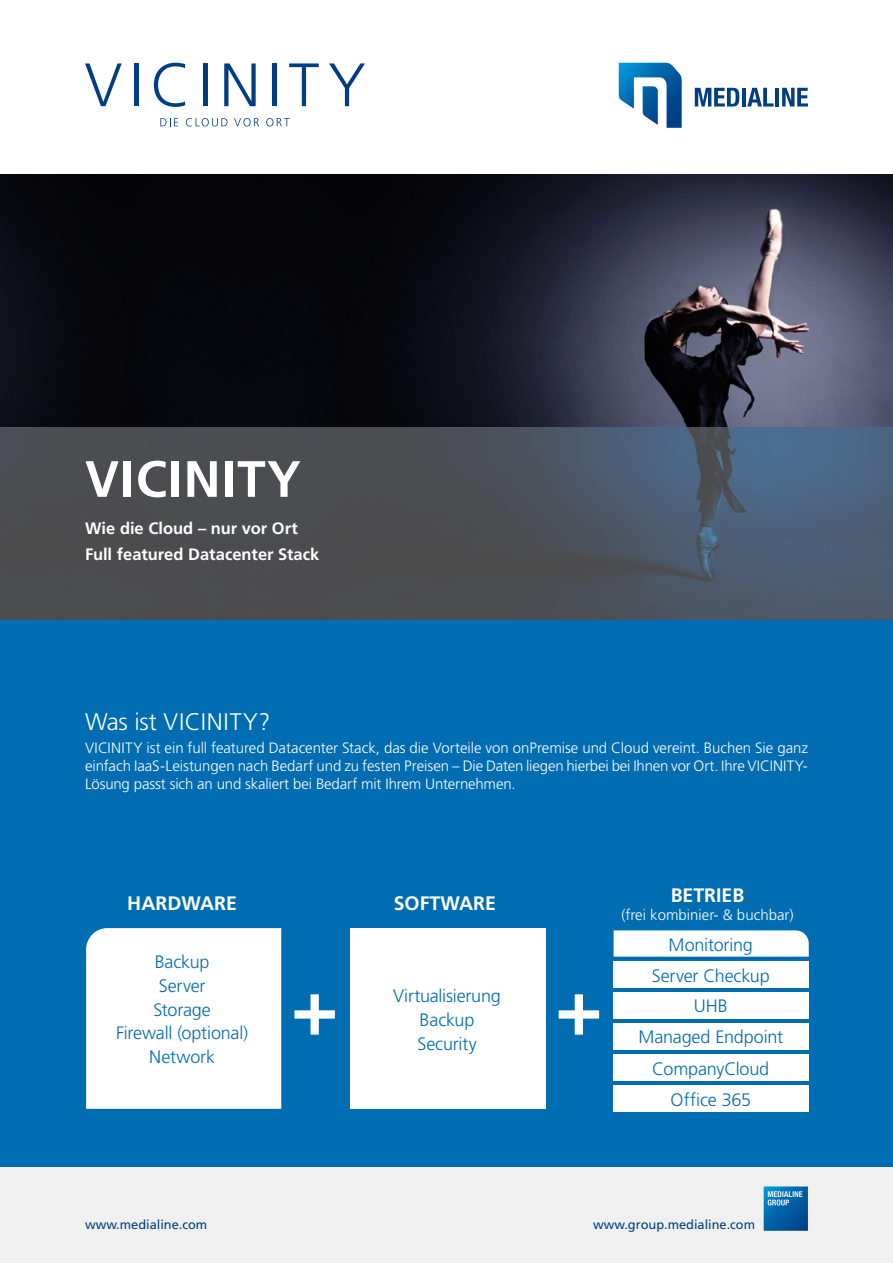
<style>
.page{position:relative;width:893px;height:1263px;background:#fff}
.page>*{position:absolute;margin:0;border:0;box-sizing:border-box;transform-origin:0 0}
.t1{font:700 51px "Frutiger LT Pro";letter-spacing:.025em;color:#fff}
.t2{font:300 24px "Frutiger LT Pro";letter-spacing:.025em;color:#fff}
.t3{font:700 19.5px "Frutiger LT Pro";color:#fff}
.t4{font:300 18px/23.7px "Frutiger LT Pro";letter-spacing:-.01em;color:#006cb1;text-align:center}
.t5{font:700 16.5px/26px "Frutiger LT Pro";color:#fff}
.t6{font:300 15px/18px "Frutiger LT Pro";letter-spacing:-.01em;color:#fff;text-align:justify}
.t7{font:12.75px "Frutiger LT Pro";color:#013d85}
</style>
<div class="page">
<div style="left:0;top:1167px;width:893px;height:96px;background:#f0f0f0"></div>
<svg style="left:764px;top:1186px;width:44px;height:45px;background:#1a70ae"></svg>
<svg style="left:85px;top:63px;width:37px;height:43px"></svg>
<hr style="left:134px;top:63px;width:4px;height:43px;background:#013d85">
<svg style="left:154px;top:63px;width:31px;height:44px"></svg>
<div style="left:203px;top:63px;width:5px;height:43px;background:#013d85"></div>
<svg style="left:224px;top:63px;width:32px;height:43px"></svg>
<div style="left:272px;top:63px;width:5px;height:43px;background:#013d85"></div>
<svg style="left:289px;top:63px;width:30px;height:43px"></svg>
<svg style="left:329px;top:63px;width:36px;height:43px"></svg>
<svg style="left:160px;top:118px;width:18px;height:8px"></svg>
<svg style="left:186px;top:118px;width:41px;height:8px"></svg>
<svg style="left:234px;top:118px;width:25px;height:8px"></svg>
<svg style="left:266px;top:118px;width:24px;height:8px"></svg>
<img style="left:0;top:174px;width:229px;height:253px">
<img style="left:229px;top:174px;width:664px;height:253px">
<div style="left:0;top:620px;width:893px;height:547px;background:#006cb1"></div>
<div style="left:86px;top:928px;width:195px;height:181px;background:#fff"></div>
<div style="left:350px;top:927px;width:195px;height:181px;background:#fff"></div>
<svg style="left:294px;top:994px;width:41px;height:41px"></svg>
<svg style="left:559px;top:994px;width:40px;height:41px"></svg>
<svg style="left:614px;top:930px;width:195px;height:181px;background:#e1edf5"></svg>
<svg style="left:0;top:427px;width:893px;height:193px;background:#4c525c"></svg>
<svg style="left:695px;top:88px;width:44px;height:19px"></svg>
<hr style="left:742px;top:88px;width:4px;height:19px;background:#013d85">
<svg style="left:747px;top:88px;width:27px;height:19px"></svg>
<hr style="left:775px;top:88px;width:4px;height:19px;background:#013d85">
<svg style="left:782px;top:88px;width:26px;height:19px"></svg>
<svg style="left:618px;top:63px;width:64px;height:65px"></svg>
<h1 class="t1" style="left:85px;top:449px;width:217px">VICINITY</h1>
<p class="t5" style="left:85px;top:515px;width:236px">Wie die Cloud – nur vor Ort<br>Full featured Datacenter Stack</p>
<h2 class="t2" style="left:85px;top:708px;width:187px">Was ist VICINITY?</h2>
<p class="t6" style="left:85px;top:738px;width:724px">VICINITY ist ein full featured Datacenter Stack, das die Vorteile von onPremise und Cloud vereint. Buchen Sie ganz einfach IaaS-Leistungen nach Bedarf und zu festen Preisen – Die Daten liegen hierbei bei Ihnen vor Ort. Ihre VICINITY-Lösung passt sich an und skaliert bei Bedarf mit Ihrem Unternehmen.</p>
<h3 class="t3" style="left:127px;top:891px;width:111px">HARDWARE</h3>
<h3 class="t3" style="left:394px;top:891px;width:104px">SOFTWARE</h3>
<p class="t4" style="left:116px;top:950px;width:134px">Backup<br>Server<br>Storage<br>Firewall (optional)<br>Network</p>
<p class="t4" style="left:393px;top:984px;width:109px">Virtualisierung<br>Backup<br>Security</p>
<h3 class="t3" style="left:671px;top:883px;width:75px">BETRIEB</h3>
<p class="t6" style="left:621px;top:905px;width:174px">(frei kombinier- &amp; buchbar)</p>
<p class="t4" style="left:638px;top:929px;width:146px;line-height:30.9px">Monitoring<br>Server Checkup<br>UHB<br>Managed Endpoint<br>CompanyCloud<br>Office 365</p>
<p class="t7" style="left:85px;top:1216px;width:124px">www.medialine.com</p>
<p class="t7" style="left:593px;top:1216px;width:164px">www.group.medialine.com</p>
</div>
